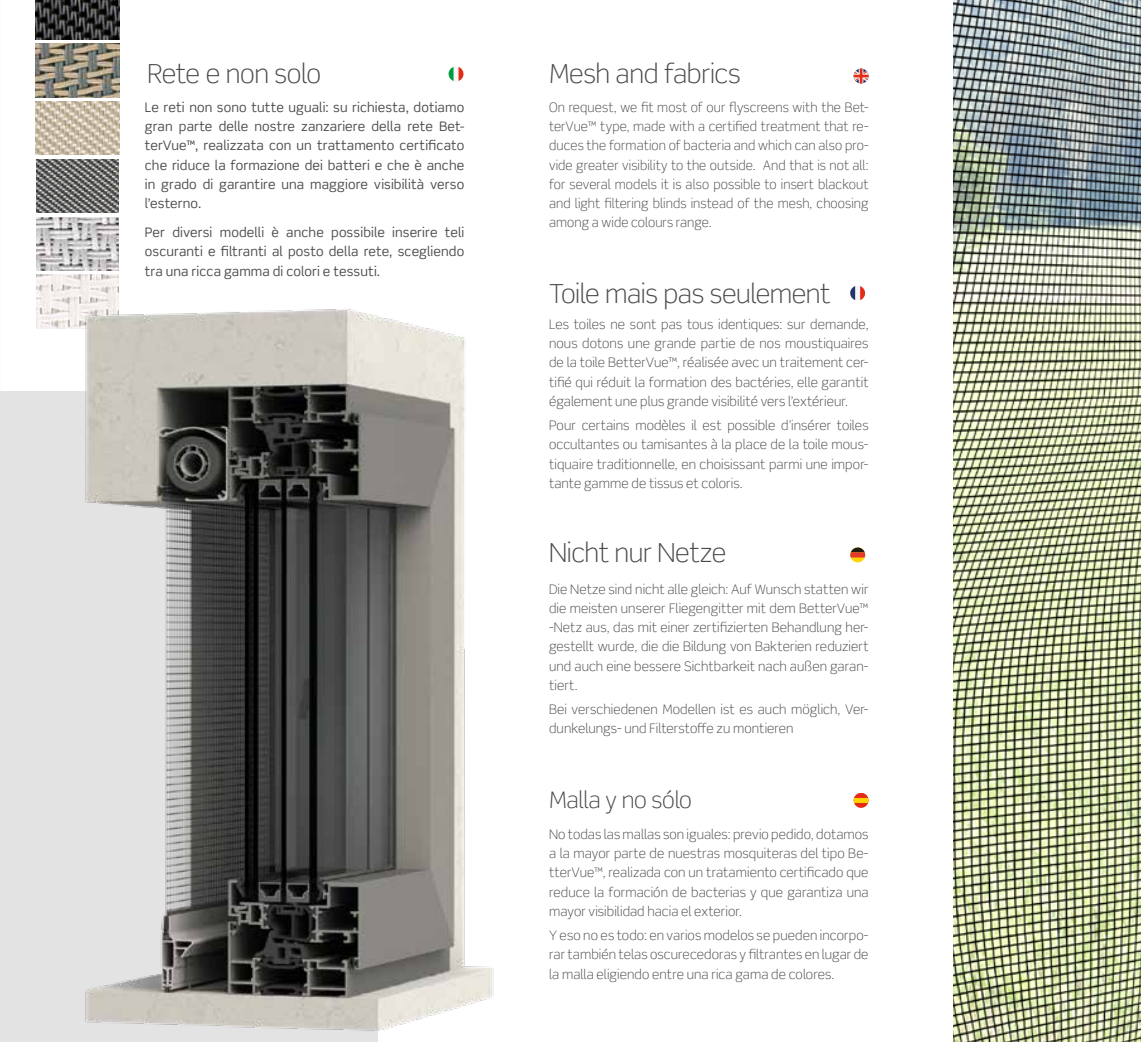
<style>
.page{position:relative;width:1141px;height:1042px;background:#fff}
.page>*{position:absolute;margin:0;border:0;box-sizing:border-box;transform-origin:0 0}
.t1{font:300 26.25px "Scene Std";letter-spacing:-.015em;color:#4a4a49}
.t2{font:300 22.75px "Scene Std";letter-spacing:-.01em;color:#4a4a49}
.t3{font:300 13.12px/19.2px "Scene Std";letter-spacing:.005em;color:#4a4a49;text-align:justify}
.t4{font:13.12px/19.2px "Scene Std";letter-spacing:.01em;color:#4a4a49;text-align:justify}
</style>
<div class="page">
<img style="left:953px;top:0;width:188px;height:1042px">
<div style="left:0;top:392px;width:377px;height:650px;background:#e3e3e3"></div>
<img style="left:37px;top:217px;width:81px;height:53px">
<img style="left:35px;top:44px;width:84px;height:53px">
<img style="left:37px;top:159px;width:81px;height:54px">
<img style="left:35px;top:102px;width:84px;height:53px">
<img style="left:35px;top:0;width:84px;height:39px">
<img style="left:37px;top:275px;width:81px;height:53px">
<svg style="left:850px;top:286px;width:16px;height:14px"></svg>
<svg style="left:448px;top:67px;width:16px;height:14px"></svg>
<svg style="left:850px;top:547px;width:16px;height:16px"></svg>
<svg style="left:853px;top:68px;width:16px;height:16px"></svg>
<svg style="left:853px;top:793px;width:16px;height:15px"></svg>
<img style="left:85px;top:304px;width:408px;height:734px">
<h1 class="t1" style="left:148px;top:58px;width:175px">Rete e non solo</h1>
<p class="t4" style="left:145px;top:97px;width:321px">Le reti non sono tutte uguali: su richiesta, dotiamo gran parte delle nostre zanzariere della rete Bet&shy;terVue™, realizzata con un trattamento certificato che riduce la formazione dei batteri e che è anche in grado di garantire una maggiore visibilità verso l’esterno.</p>
<p class="t4" style="left:145px;top:223px;width:321px">Per diversi modelli è anche possibile inserire teli oscuranti e filtranti al posto della rete, scegliendo tra una ricca gamma di colori e tessuti.</p>
<h1 class="t1" style="left:549px;top:58px;width:193px">Mesh and fabrics</h1>
<p class="t3" style="left:549px;top:97px;width:321px">On request, we fit most of our flyscreens with the Bet&shy;terVue™ type, made with a certified treatment that re&shy;duces the formation of bacteria and which can also pro&shy;vide greater visibility to the outside. And that is not all: for several models it is also possible to insert blackout and light filtering blinds instead of the mesh, choosing among a wide colours range.</p>
<h1 class="t1" style="left:549px;top:278px;width:283px">Toile mais pas seulement</h1>
<p class="t3" style="left:549px;top:314px;width:321px">Les toiles ne sont pas tous identiques: sur demande, nous dotons une grande partie de nos moustiquaires de la toile BetterVue™, réalisée avec un traitement cer&shy;tifié qui réduit la formation des bactéries, elle garantit également une plus grande visibilité vers l’extérieur.</p>
<p class="t3" style="left:549px;top:416px;width:321px">Pour certains modèles il est possible d’insérer toiles occultantes ou tamisantes à la place de la toile mous&shy;tiquaire traditionnelle, en choisissant parmi une impor&shy;tante gamme de tissus et coloris.</p>
<h1 class="t1" style="left:549px;top:537px;width:179px">Nicht nur Netze</h1>
<p class="t3" style="left:549px;top:579px;width:321px">Die Netze sind nicht alle gleich: Auf Wunsch statten wir die meisten unserer Fliegengitter mit dem BetterVue™ -Netz aus, das mit einer zertifizierten Behandlung her&shy;gestellt wurde, die die Bildung von Bakterien reduziert und auch eine bessere Sichtbarkeit nach außen garan&shy;tiert.</p>
<p class="t3" style="left:549px;top:700px;width:321px">Bei verschiedenen Modellen ist es auch möglich, Ver&shy;dunkelungs- und Filterstoffe zu montieren</p>
<h2 class="t2" style="left:549px;top:786px;width:144px">Malla y no sólo</h2>
<p class="t3" style="left:549px;top:824px;width:321px">No todas las mallas son iguales: previo pedido, dotamos a la mayor parte de nuestras mosquiteras del tipo Be&shy;tterVue™, realizada con un tratamiento certificado que reduce la formación de bacterias y que garantiza una mayor visibilidad hacia el exterior.</p>
<p class="t3" style="left:549px;top:926px;width:321px">Y eso no es todo: en varios modelos se pueden incorpo&shy;rar también telas oscurecedoras y filtrantes en lugar de la malla eligiendo entre una rica gama de colores.</p>
</div>
